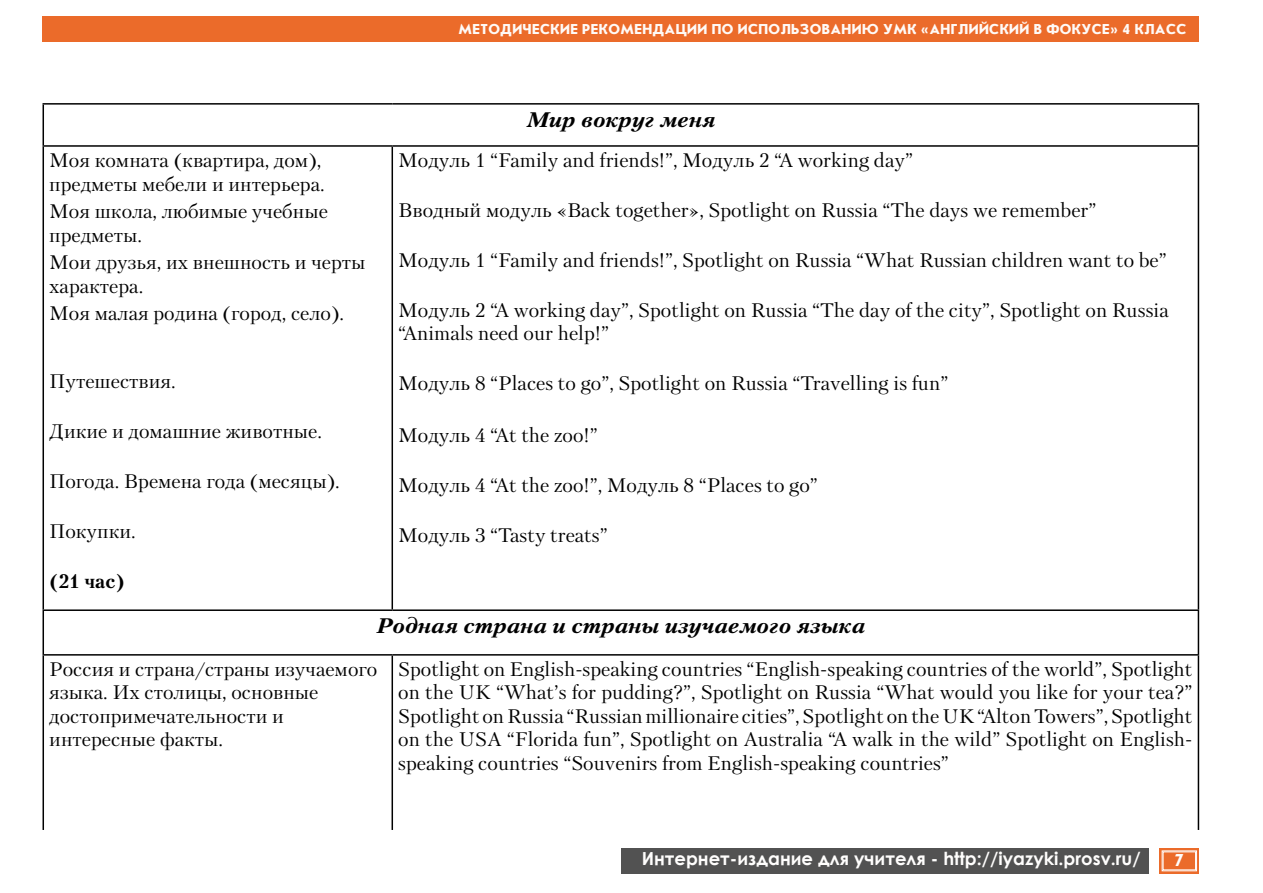
<style>
.page{position:relative;width:1263px;height:893px;background:#fff}
.page>*{position:absolute;margin:0;border:0;box-sizing:border-box;transform-origin:0 0}
.t1{font:italic 700 21px "Petersburg C San Pin";color:#000}
.t2{font:19.5px/23.4px "Petersburg C San Pin";color:#000}
.t3{font:700 19.5px "Petersburg C San Pin";color:#000}
.t4{font:700 18px "Century Gothic";color:#fffefd}
.t5{font:700 18px "Journal Sans C";color:#fffefd}
.t6{font:700 15px "Journal Sans C";letter-spacing:.03em;color:#fffaf7}
</style>
<div class="page">
<div style="left:621px;top:848px;width:527px;height:26px;background:#525252"></div>
<div style="left:42px;top:16px;width:1157px;height:25px;background:#eb6b2a"></div>
<svg style="left:1159px;top:848px;width:40px;height:26px"></svg>
<svg style="left:1162px;top:851px;width:35px;height:20px"></svg>
<div style="left:1163px;top:851px;width:33px;height:19px;border:1px solid #fffefd"></div>
<hr style="left:43px;top:103px;width:349px;height:2px;background:#000">
<hr style="left:43px;top:105px;width:1px;height:40px;background:#000">
<hr style="left:392px;top:103px;width:807px;height:2px;background:#000">
<hr style="left:1198px;top:105px;width:1px;height:40px;background:#000">
<hr style="left:43px;top:145px;width:349px;height:2px;background:#000">
<hr style="left:43px;top:147px;width:1px;height:462px;background:#000">
<hr style="left:392px;top:145px;width:807px;height:2px;background:#000">
<hr style="left:391px;top:147px;width:2px;height:462px;background:#000">
<hr style="left:1198px;top:147px;width:1px;height:462px;background:#000">
<hr style="left:43px;top:609px;width:349px;height:2px;background:#000">
<hr style="left:43px;top:611px;width:1px;height:43px;background:#000">
<hr style="left:392px;top:609px;width:807px;height:2px;background:#000">
<hr style="left:1198px;top:611px;width:1px;height:43px;background:#000">
<hr style="left:43px;top:654px;width:349px;height:2px;background:#000">
<hr style="left:43px;top:656px;width:1px;height:174px;background:#000">
<hr style="left:392px;top:654px;width:807px;height:2px;background:#000">
<hr style="left:391px;top:656px;width:2px;height:174px;background:#000">
<hr style="left:1198px;top:656px;width:1px;height:174px;background:#000">
<p class="t6" style="left:458px;top:22px;width:729px">МЕТОДИЧЕСКИЕ РЕКОМЕНДАЦИИ ПО ИСПОЛЬЗОВАНИЮ УМК «АНГЛИЙСКИЙ В ФОКУСЕ» 4 КЛАСС</p>
<p class="t2" style="left:49px;top:148px;width:277px">Моя комната (квартира, дом), предметы мебели и интерьера.</p>
<p class="t2" style="left:49px;top:199px;width:280px">Моя школа, любимые учебные предметы.</p>
<p class="t2" style="left:49px;top:250px;width:318px">Мои друзья, их внешность и черты характера.</p>
<p class="t2" style="left:49px;top:302px;width:296px">Моя малая родина (город, село).</p>
<p class="t2" style="left:49px;top:370px;width:128px">Путешествия.</p>
<p class="t2" style="left:49px;top:419px;width:274px">Дикие и домашние животные.</p>
<p class="t2" style="left:49px;top:469px;width:292px">Погода. Времена года (месяцы).</p>
<p class="t2" style="left:49px;top:519px;width:88px">Покупки.</p>
<p class="t3" style="left:49px;top:569px;width:77px">(21 час)</p>
<p class="t1" style="left:526px;top:106px;width:190px">Мир вокруг меня</p>
<p class="t2" style="left:398px;top:148px;width:516px">Модуль 1 “Family and friends!”, Модуль 2 “A working day”</p>
<p class="t2" style="left:398px;top:198px;width:699px">Вводный модуль «Back together», Spotlight on Russia “The days we remember”</p>
<p class="t2" style="left:398px;top:248px;width:770px">Модуль 1 “Family and friends!”, Spotlight on Russia “What Russian children want to be”</p>
<p class="t2" style="left:398px;top:298px;width:772px">Модуль 2 “A working day”, Spotlight on Russia “The day of the city”, Spotlight on Russia “Animals need our help!”</p>
<p class="t2" style="left:398px;top:371px;width:552px">Модуль 8 “Places to go”, Spotlight on Russia “Travelling is fun”</p>
<p class="t2" style="left:398px;top:424px;width:201px">Модуль 4 “At the zoo!”</p>
<p class="t2" style="left:398px;top:473px;width:421px">Модуль 4 “At the zoo!”, Модуль 8 “Places to go”</p>
<p class="t2" style="left:398px;top:523px;width:211px">Модуль 3 “Tasty treats”</p>
<p class="t1" style="left:377px;top:613px;width:490px">Родная страна и страны изучаемого языка</p>
<p class="t2" style="left:49px;top:657px;width:329px">Россия и страна/страны изучаемого языка. Их столицы, основные достопримечательности и интересные факты.</p>
<p class="t2" style="left:398px;top:657px;width:796px;text-align:justify">Spotlight on English-speaking countries “English-speaking countries of the world”, Spotlight on the UK “What’s for pudding?”, Spotlight on Russia “What would you like for your tea?” Spotlight on Russia “Russian millionaire cities”, Spotlight on the UK “Alton Towers”, Spotlight on the USA “Florida fun”, Spotlight on Australia “A walk in the wild” Spotlight on English&shy;speaking countries “Souvenirs from English-speaking countries”</p>
<p class="t4" style="left:642px;top:845px;width:500px">Интернет-издание для учителя - http://iyazyki.prosv.ru/</p>
<p class="t5" style="left:1174px;top:851px;width:11px">7</p>
</div>
